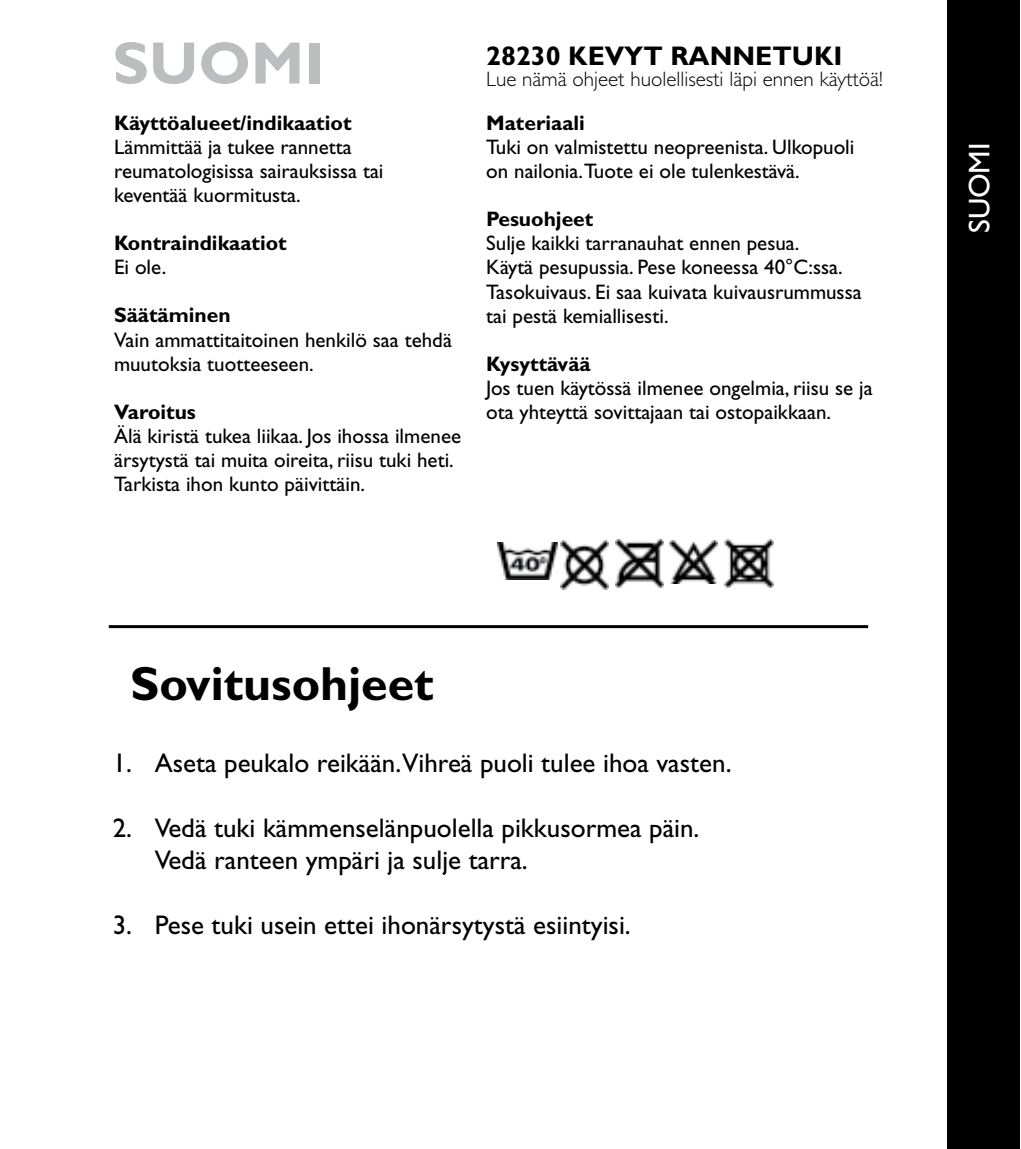
<style>
.page{position:relative;width:1021px;height:1149px;background:#fff}
.page>*{position:absolute;margin:0;border:0;box-sizing:border-box;transform-origin:0 0}
.t1{font:700 60px "Gill Sans Std";color:#bbbdbe}
.t2{font:700 48px "Gill Sans Std";color:#000}
.t3{font:30px "Gill Sans Std";color:#fff}
.t4{font:27px/32.4px "Gill Sans Std";color:#000}
.t5{font:700 27px "Gill Sans Std";color:#000}
.t6{font:21px/24px "Gill Sans Std";color:#000}
.t7{font:700 21px "Gill Sans Std";color:#000}
.t8{font:300 21px "Gill Sans Std";color:#000}
</style>
<div class="page">
<div style="left:947px;top:0;width:72px;height:1148px;background:#000"></div>
<hr style="left:109px;top:625px;width:759px;height:3px;background:#000">
<img style="left:497px;top:542px;width:60px;height:37px">
<img style="left:560px;top:540px;width:49px;height:49px">
<img style="left:615px;top:539px;width:48px;height:48px">
<img style="left:669px;top:540px;width:48px;height:43px">
<img style="left:724px;top:539px;width:49px;height:48px">
<h1 class="t1" style="left:113px;top:28px;width:213px">SUOMI</h1>
<p class="t7" style="left:114px;top:111px;width:239px">Käyttöalueet/indikaatiot</p>
<p class="t6" style="left:114px;top:135px;width:271px">Lämmittää ja tukee rannetta reumatologisissa sairauksissa tai keventää kuormitusta.</p>
<p class="t7" style="left:114px;top:231px;width:174px">Kontraindikaatiot</p>
<p class="t6" style="left:114px;top:255px;width:54px">Ei ole.</p>
<p class="t7" style="left:114px;top:303px;width:118px">Säätäminen</p>
<p class="t6" style="left:114px;top:327px;width:339px">Vain ammattitaitoinen henkilö saa tehdä muutoksia tuotteeseen.</p>
<p class="t7" style="left:114px;top:399px;width:83px">Varoitus</p>
<p class="t6" style="left:114px;top:423px;width:348px">Älä kiristä tukea liikaa. Jos ihossa ilmenee ärsytystä tai muita oireita, riisu tuki heti.<br>Tarkista ihon kunto päivittäin.</p>
<p class="t5" style="left:486px;top:40px;width:358px">28230 KEVYT RANNETUKI</p>
<p class="t8" style="left:486px;top:67px;width:398px">Lue nämä ohjeet huolellisesti läpi ennen käyttöä!</p>
<p class="t7" style="left:486px;top:111px;width:100px">Materiaali</p>
<p class="t6" style="left:486px;top:135px;width:370px">Tuki on valmistettu neopreenista. Ulkopuoli on nailonia.Tuote ei ole tulenkestävä.</p>
<p class="t7" style="left:486px;top:207px;width:109px">Pesuohjeet</p>
<p class="t6" style="left:486px;top:231px;width:377px">Sulje kaikki tarranauhat ennen pesua.<br>Käytä pesupussia. Pese koneessa 40°C:ssa.<br>Tasokuivaus. Ei saa kuivata kuivausrummussa tai pestä kemiallisesti.</p>
<p class="t7" style="left:486px;top:351px;width:106px">Kysyttävää</p>
<p class="t6" style="left:486px;top:375px;width:388px">Jos tuen käytössä ilmenee ongelmia, riisu se ja ota yhteyttä sovittajaan tai ostopaikkaan.</p>
<h2 class="t2" style="left:130px;top:655px;width:305px">Sovitusohjeet</h2>
<p class="t4" style="left:113px;top:746px;width:620px">1. Aseta peukalo reikään.Vihreä puoli tulee ihoa vasten.</p>
<p class="t4" style="left:155px;top:811px;width:546px;text-indent:-42px">2. Vedä tuki kämmenselänpuolella pikkusormea päin.<br>Vedä ranteen ympäri ja sulje tarra.</p>
<p class="t4" style="left:113px;top:908px;width:519px">3. Pese tuki usein ettei ihonärsytystä esiintyisi.</p>
<h3 class="t3" style="left:962px;top:233px;width:92px;rotate:-90deg">SUOMI</h3>
</div>
